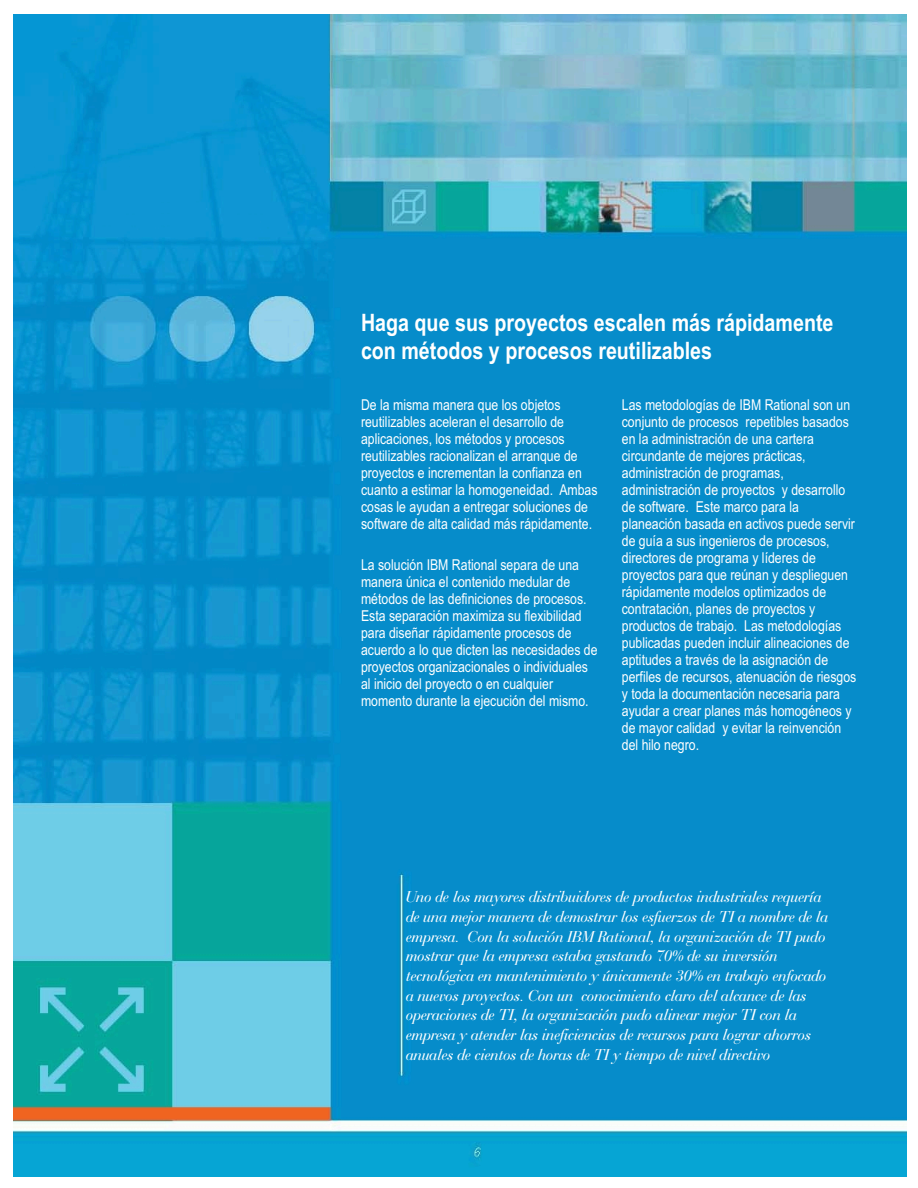
<style>
.page{position:relative;width:918px;height:1188px;background:#fff}
.page>*{position:absolute;margin:0;border:0;box-sizing:border-box;transform-origin:0 0}
.t1{font:700 24px/27.5px "Arial Narrow";color:#fff}
.t2{font:italic 16.5px/19.6px "Bauer Bodni BT";color:#fff}
.t3{font:15px/17px "Arial Narrow";color:#fff}
</style>
<div class="page">
<img style="left:14px;top:14px;width:892px;height:1163px">
<h1 class="t1" style="left:361px;top:312px;width:474px">Haga que sus proyectos escalen más rápidamente con métodos y procesos reutilizables</h1>
<p class="t3" style="left:361px;top:398px;width:238px">De la misma manera que los objetos reutilizables aceleran el desarrollo de aplicaciones, los métodos y procesos reutilizables racionalizan el arranque de proyectos e incrementan la confianza en cuanto a estimar la homogeneidad. Ambas cosas le ayudan a entregar soluciones de software de alta calidad más rápidamente.</p>
<p class="t3" style="left:361px;top:558px;width:238px">La solución IBM Rational separa de una manera única el contenido medular de métodos de las definiciones de procesos.<br>Esta separación maximiza su flexibilidad para diseñar rápidamente procesos de acuerdo a lo que dicten las necesidades de proyectos organizacionales o individuales al inicio del proyecto o en cualquier momento durante la ejecución del mismo.</p>
<p class="t3" style="left:622px;top:398px;width:236px">Las metodologías de IBM Rational son un conjunto de procesos repetibles basados en la administración de una cartera circundante de mejores prácticas, administración de programas, administración de proyectos y desarrollo de software. Este marco para la planeación basada en activos puede servir de guía a sus ingenieros de procesos, directores de programa y líderes de proyectos para que reúnan y desplieguen rápidamente modelos optimizados de contratación, planes de proyectos y productos de trabajo. Las metodologías publicadas pueden incluir alineaciones de aptitudes a través de la asignación de perfiles de recursos, atenuación de riesgos y toda la documentación necesaria para ayudar a crear planes más homogéneos y de mayor calidad y evitar la reinvención del hilo negro.</p>
<p class="t2" style="left:406px;top:888px;width:424px">Uno de los mayores distribuidores de productos industriales requería de una mejor manera de demostrar los esfuerzos de TI a nombre de la empresa. Con la solución IBM Rational, la organización de TI pudo mostrar que la empresa estaba gastando 70% de su inversión tecnológica en mantenimiento y únicamente 30% en trabajo enfocado a nuevos proyectos. Con un conocimiento claro del alcance de las operaciones de TI, la organización pudo alinear mejor TI con la empresa y atender las ineficiencias de recursos para lograr ahorros anuales de cientos de horas de TI y tiempo de nivel directivo</p>
</div>
